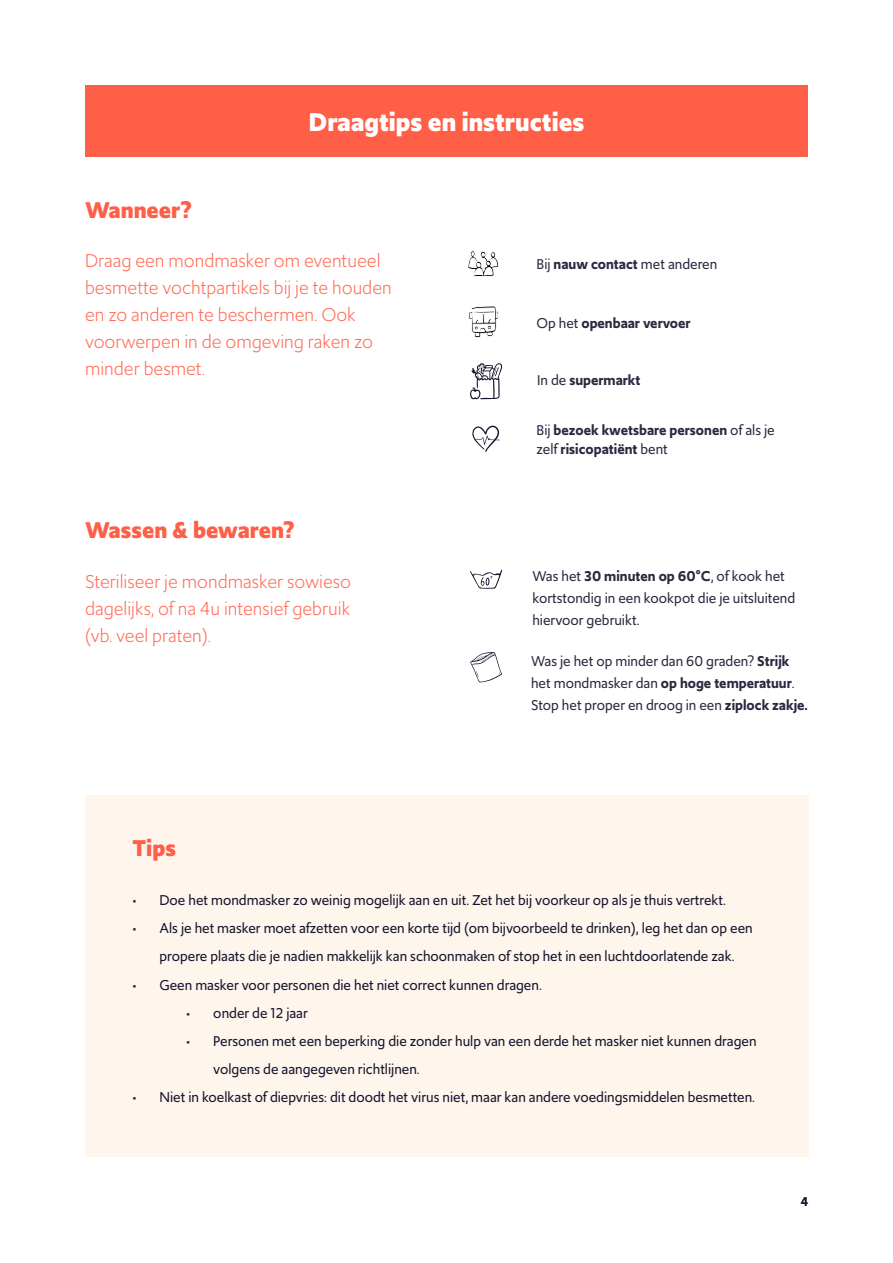
<style>
.page{position:relative;width:893px;height:1263px;background:#fff}
.page>*{position:absolute;margin:0;border:0;box-sizing:border-box;transform-origin:0 0}
.t1{font:700 27px "Upgrade";color:#fff}
.t2{font:700 24px "Upgrade";color:#ff5e47}
.t3{font:19.5px/27px "Upgrade";color:#ff6c57}
.t4{font:15px/28.2px "Upgrade";color:#14142d;text-align:center}
.t5{font:15px/22.2px "Upgrade";color:#292940}
.t6{font:600 15px/19.5px "Upgrade";color:#292940}
.t7{font:600 13.5px "Upgrade";color:#14142d}
.s1{font-weight:600}
.s2{font-weight:400}
</style>
<div class="page">
<div style="left:85px;top:795px;width:724px;height:362px;background:#fef5ed"></div>
<svg style="left:468px;top:250px;width:31px;height:27px"></svg>
<svg style="left:470px;top:363px;width:32px;height:37px"></svg>
<svg style="left:468px;top:306px;width:31px;height:32px"></svg>
<svg style="left:472px;top:425px;width:28px;height:27px"></svg>
<svg style="left:470px;top:570px;width:32px;height:19px"></svg>
<svg style="left:470px;top:652px;width:32px;height:30px"></svg>
<div style="left:85px;top:85px;width:723px;height:71px;background:#ff5e47"></div>
<h1 class="t1" style="left:308px;top:111px;width:278px">Draagtips en instructies</h1>
<h2 class="t2" style="left:85px;top:200px;width:108px">Wanneer?</h2>
<h3 class="t3" style="left:85px;top:249px;width:308px">Draag een mondmasker om eventueel besmette vochtpartikels bij je te houden en zo anderen te beschermen. Ook voorwerpen in de omgeving raken zo minder besmet.</h3>
<p class="t5" style="left:537px;top:254px;width:182px">Bij <span class="s1">nauw contact</span> met anderen</p>
<p class="t6" style="left:537px;top:314px;width:156px"><span class="s2">Op het</span> openbaar vervoer</p>
<p class="t6" style="left:537px;top:371px;width:105px"><span class="s2">In de</span> supermarkt</p>
<p class="t6" style="left:537px;top:421px;width:240px"><span class="s2">Bij</span> bezoek kwetsbare personen <span class="s2">of als je zelf</span> risicopatiënt <span class="s2">bent</span></p>
<h2 class="t2" style="left:85px;top:520px;width:211px">Wassen &amp; bewaren?</h2>
<h3 class="t3" style="left:85px;top:569px;width:268px;text-align:justify">Steriliseer je mondmasker sowieso dagelijks, of na 4u intensief gebruik (vb. veel praten).</h3>
<p class="t5" style="left:532px;top:566px;width:264px">Was het <span class="s1">30 minuten op 60°C</span>, of kook het kortstondig in een kookpot die je uitsluitend hiervoor gebruikt.</p>
<p class="t5" style="left:531px;top:651px;width:278px">Was je het op minder dan 60 graden? <span class="s1">Strijk </span>het mondmasker dan <span class="s1">op hoge temperatuur</span>.<br>Stop het proper en droog in een <span class="s1">ziplock zakje.</span></p>
<h2 class="t2" style="left:133px;top:838px;width:45px">Tips</h2>
<p class="t4" style="left:133px;top:887px;width:595px">• Doe het mondmasker zo weinig mogelijk aan en uit. Zet het bij voorkeur op als je thuis vertrekt.</p>
<p class="t4" style="left:133px;top:915px;width:622px">• Als je het masker moet afzetten voor een korte tijd (om bijvoorbeeld te drinken), leg het dan op een propere plaats die je nadien makkelijk kan schoonmaken of stop het in een luchtdoorlatende zak.</p>
<p class="t4" style="left:133px;top:972px;width:411px">• Geen masker voor personen die het niet correct kunnen dragen.</p>
<p class="t4" style="left:186px;top:1000px;width:123px">• onder de 12 jaar</p>
<p class="t4" style="left:213px;top:1028px;width:545px;text-align:left;text-indent:-27px">• Personen met een beperking die zonder hulp van een derde het masker niet kunnen dragen volgens de aangegeven richtlijnen.</p>
<p class="t4" style="left:133px;top:1084px;width:624px">• Niet in koelkast of diepvries: dit doodt het virus niet, maar kan andere voedingsmiddelen besmetten.</p>
<p class="t7" style="left:801px;top:1196px;width:10px">4</p>
</div>
